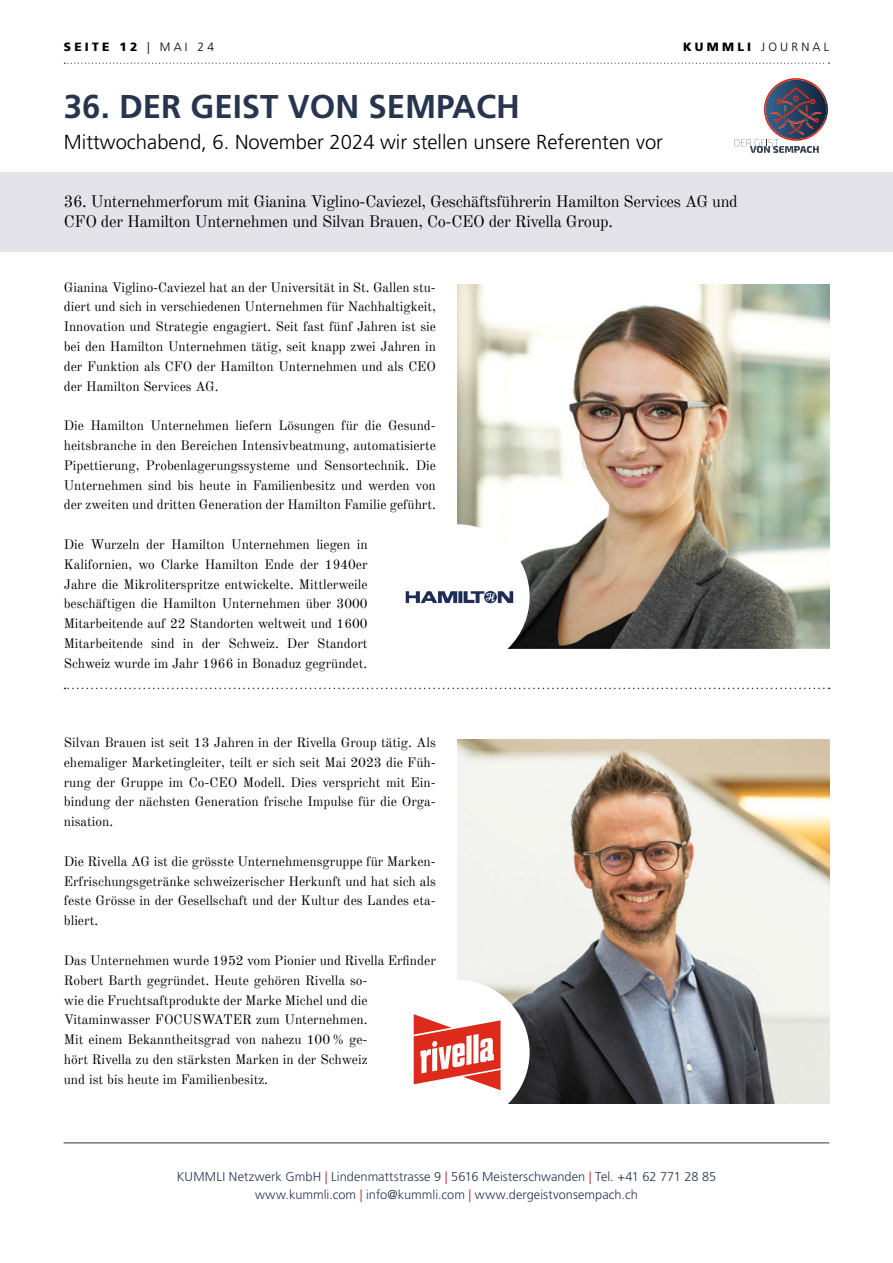
<style>
.page{position:relative;width:893px;height:1263px;background:#fff}
.page>*{position:absolute;margin:0;border:0;box-sizing:border-box;transform-origin:0 0}
.t1{font:700 33px "Frutiger LT Std";color:#28354e}
.t2{font:300 20.25px "Frutiger LT Std";color:#000}
.t3{font:16.5px/19.8px "Old Standard TT";letter-spacing:-.02em;color:#000}
.t4{font:13.5px/19.8px "Old Standard TT";color:#000;text-align:justify}
.t5{font:300 12.75px/18px "Frutiger LT Std";letter-spacing:.005em;color:#28354e;text-align:center}
.t6{font:900 12px "Frutiger LT Std";letter-spacing:.27em;color:#000}
.t7{font:300 12px "Frutiger LT Std";letter-spacing:.27em;color:#000}
.s1{font-weight:300}
.s2{font-weight:900}
.s3{color:#c51718}
</style>
<div class="page">
<svg style="left:64px;top:63px;width:766px;height:1px"></svg>
<div style="left:0;top:173px;width:893px;height:79px;background:#e4e3e9"></div>
<hr style="left:64px;top:1142px;width:765px;height:1px;background:#28354e">
<img style="left:457px;top:739px;width:372px;height:364px">
<img style="left:457px;top:284px;width:372px;height:364px">
<svg style="left:64px;top:688px;width:765px;height:1px"></svg>
<div style="left:387px;top:527px;width:140px;height:140px;background:#fff;border-radius:50%"></div>
<img style="left:406px;top:590px;width:108px;height:14px">
<div style="left:385px;top:524px;width:145px;height:145px;border:5px solid #fff;border-radius:50%"></div>
<div style="left:387px;top:982px;width:140px;height:140px;background:#fff;border-radius:50%"></div>
<svg style="left:414px;top:1014px;width:87px;height:76px"></svg>
<div style="left:385px;top:980px;width:145px;height:145px;border:5px solid #fff;border-radius:50%"></div>
<img style="left:735px;top:79px;width:91px;height:74px">
<p class="t6" style="left:64px;top:40px;width:152px">SEITE 12 <span class="s1">| MAI 24</span></p>
<p class="t7" style="left:683px;top:40px;width:148px"><span class="s2">KUMMLI</span> JOURNAL</p>
<h1 class="t1" style="left:64px;top:87px;width:458px">36. DER GEIST VON SEMPACH</h1>
<h2 class="t2" style="left:64px;top:131px;width:601px">Mittwochabend, 6. November 2024 wir stellen unsere Referenten vor</h2>
<p class="t3" style="left:64px;top:190px;width:676px">36. Unternehmerforum mit Gianina Viglino-Caviezel, Geschäftsführerin Hamilton Services AG und<br>CFO der Hamilton Unternehmen und Silvan Brauen, Co-CEO der Rivella Group.</p>
<p class="t4" style="left:64px;top:276px;width:374px">Gianina Viglino-Caviezel hat an der Universität in St. Gallen stu&shy;diert und sich in verschiedenen Unternehmen für Nachhaltigkeit, Innovation und Strategie engagiert. Seit fast fünf Jahren ist sie bei den Hamilton Unternehmen tätig, seit knapp zwei Jahren in der Funktion als CFO der Hamilton Unternehmen und als CEO der Hamilton Services AG.</p>
<p class="t4" style="left:64px;top:415px;width:374px">Die Hamilton Unternehmen liefern Lösungen für die Gesund&shy;heitsbranche in den Bereichen Intensivbeatmung, automatisierte Pipettierung, Probenlagerungssysteme und Sensortechnik. Die Unternehmen sind bis heute in Familienbesitz und werden von der zweiten und dritten Generation der Hamilton Familie geführt.</p>
<p class="t4" style="left:64px;top:534px;width:305px">Die Wurzeln der Hamilton Unternehmen liegen in Kalifornien, wo Clarke Hamilton Ende der 1940er Jahre die Mikroliterspritze entwickelte. Mittlerweile beschäftigen die Hamilton Unternehmen über 3000<br>Mitarbeitende auf 22 Standorten weltweit und 1600<br>Mitarbeitende sind in der Schweiz. Der Standort Schweiz wurde im Jahr 1966 in Bonaduz gegründet.</p>
<p class="t4" style="left:64px;top:732px;width:374px">Silvan Brauen ist seit 13 Jahren in der Rivella Group tätig. Als ehemaliger Marketingleiter, teilt er sich seit Mai 2023 die Füh&shy;rung der Gruppe im Co-CEO Modell. Dies verspricht mit Ein&shy;bindung der nächsten Generation frische Impulse für die Orga&shy;nisation.</p>
<p class="t4" style="left:64px;top:850px;width:374px">Die Rivella AG ist die grösste Unternehmensgruppe für Marken-Erfrischungsgetränke schweizerischer Herkunft und hat sich als feste Grösse in der Gesellschaft und der Kultur des Landes eta&shy;bliert.</p>
<p class="t4" style="left:64px;top:949px;width:374px;text-align:left">Das Unternehmen wurde 1952 vom Pionier und Rivella Erfinder Robert Barth gegründet. Heute gehören Rivella so-<br>wie die Fruchtsaftprodukte der Marke Michel und die Vitaminwasser FOCUSWATER zum Unternehmen.<br>Mit einem Bekanntheitsgrad von nahezu 100 % ge-<br>hört Rivella zu den stärksten Marken in der Schweiz<br>und ist bis heute im Familienbesitz.</p>
<p class="t5" style="left:177px;top:1168px;width:541px">KUMMLI Netzwerk GmbH <span class="s3">|</span> Lindenmattstrasse 9 <span class="s3">|</span> 5616 Meisterschwanden <span class="s3">|</span> Tel. +41 62 771 28 85 www.kummli.com <span class="s3">|</span> info@kummli.com <span class="s3">|</span> www.dergeistvonsempach.ch</p>
</div>
